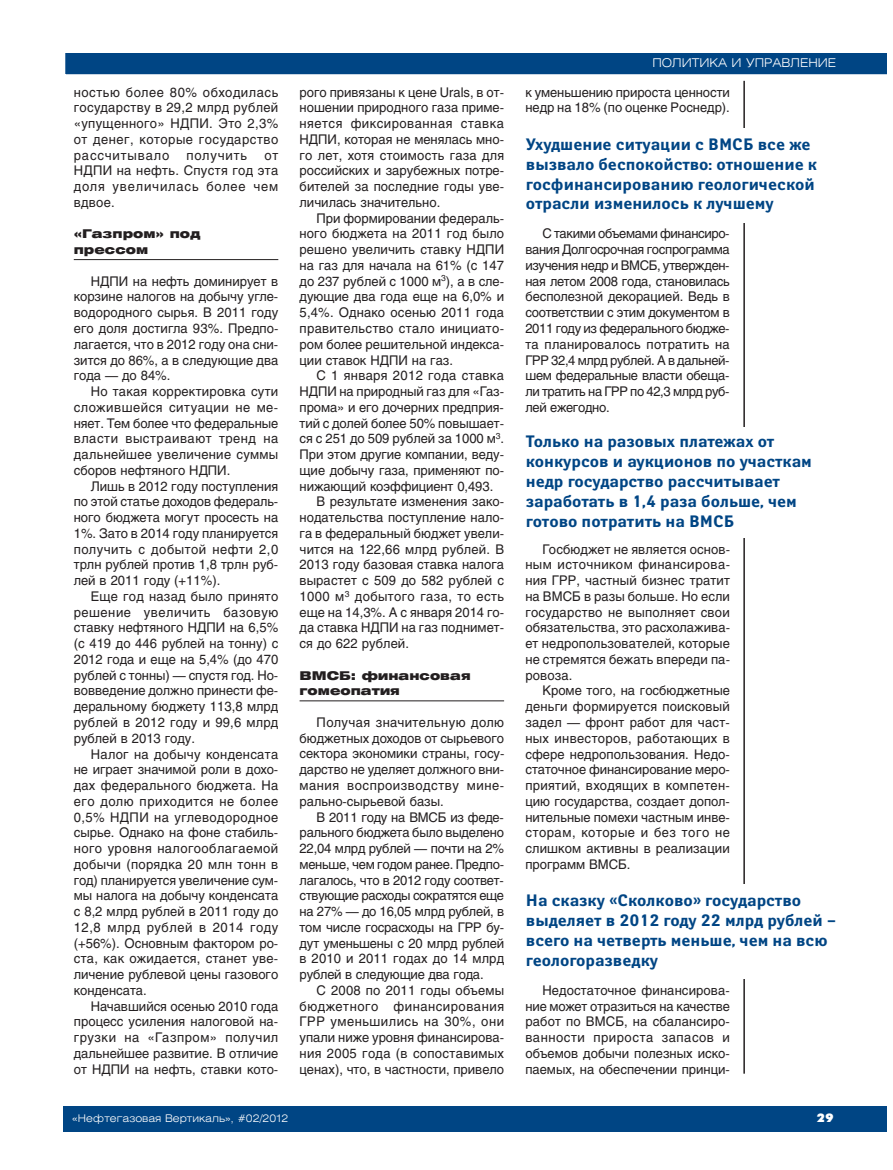
<style>
.page{position:relative;width:893px;height:1170px;background:#fff}
.page>*{position:absolute;margin:0;border:0;box-sizing:border-box;transform-origin:0 0}
.t1{font:700 16.5px/19.8px "Yanus C";color:#004584}
.t2{font:13.2px/15.8px "Helios";color:#231f20;text-align:justify}
.t3{font:13.2px "Helios";letter-spacing:.03em;color:#231f20}
.t4{font:13.2px "Helios";letter-spacing:.025em;color:#231f20}
.t5{font:13.2px "Helios";letter-spacing:.065em;color:#231f20}
.t6{font:900 12px/15.8px "Helios Ext";letter-spacing:.005em;color:#231f20}
.t7{font:300 12px "Helios Ext";color:#fff}
.t8{font:12px "Futura Futuris XC";color:#fff}
.t9{font:300 10.5px "Helios Ext";color:#fff}
</style>
<div class="page">
<div style="left:64px;top:1106px;width:823px;height:25px;background:#004584"></div>
<hr style="left:74px;top:259px;width:204px;height:1px;background:#231f20">
<hr style="left:300px;top:700px;width:204px;height:1px;background:#231f20">
<div style="left:65px;top:53px;width:822px;height:21px;background:#004584"></div>
<div style="left:64px;top:51px;width:825px;height:25px;border:2px solid #fff"></div>
<hr style="left:743px;top:81px;width:2px;height:992px;background:#231f20">
<div style="left:526px;top:128px;width:312px;height:95px;background:#fff"></div>
<div style="left:526px;top:427px;width:312px;height:111px;background:#fff"></div>
<div style="left:526px;top:884px;width:312px;height:95px;background:#fff"></div>
<p class="t2" style="left:74px;top:85px;width:206px">ностью более 80% обходилась государству в 29,2 млрд рублей «упущенного» НДПИ. Это 2,3% от денег, которые государство рассчитывало</p>
<p class="t2" style="left:74px;top:148px;width:206px;text-indent:191px">от НДПИ на нефть. Спустя год эта доля увеличилась более чем вдвое.</p>
<p class="t6" style="left:74px;top:227px;width:128px">«Газпром» под прессом</p>
<p class="t2" style="left:74px;top:274px;width:206px;text-indent:17px">НДПИ на нефть доминирует в корзине налогов на добычу угле&shy;водородного сырья. В 2011 году его доля достигла 93%. Предпо&shy;лагается, что в 2012 году она сни&shy;зится до 86%, а в следующие два года — до 84%.</p>
<p class="t2" style="left:74px;top:385px;width:206px;text-indent:17px">Но такая корректировка сути сложившейся ситуации не ме&shy;няет. Тем более что федеральные власти выстраивают тренд на дальнейшее увеличение суммы сборов нефтяного НДПИ.</p>
<p class="t2" style="left:74px;top:479px;width:206px;text-indent:17px">Лишь в 2012 году поступления по этой статье доходов федераль&shy;ного бюджета могут просесть на 1%. Зато в 2014 году планируется получить с добытой нефти 2,0 трлн рублей против 1,8 трлн руб&shy;лей в 2011 году (+11%).</p>
<p class="t2" style="left:74px;top:589px;width:206px;text-indent:17px">Еще год назад было принято решение увеличить базовую ставку нефтяного НДПИ на 6,5% (с 419 до 446 рублей на тонну) с 2012 года и еще на 5,4% (до 470 рублей с тонны) — спустя год. Но&shy;вовведение должно принести фе&shy;деральному бюджету 113,8 млрд рублей в 2012 году и 99,6 млрд рублей в 2013 году.</p>
<p class="t2" style="left:74px;top:747px;width:206px;text-indent:17px">Налог на добычу конденсата не играет значимой роли в дохо&shy;дах федерального бюджета. На его долю приходится не более 0,5% НДПИ на углеводородное сырье. Однако на фоне стабиль&shy;ного уровня налогооблагаемой добычи (порядка 20 млн тонн в год) планируется увеличение сум&shy;мы налога на добычу конденсата с 8,2 млрд рублей в 2011 году до 12,8 млрд рублей в 2014 году (+56%). Основным фактором ро&shy;ста, как ожидается, станет уве&shy;личение рублевой цены газового конденсата.</p>
<p class="t2" style="left:74px;top:999px;width:206px;text-indent:17px">Начавшийся осенью 2010 года процесс усиления налоговой на&shy;грузки на «Газпром» получил дальнейшее развитие. В отличие от НДПИ на нефть, ставки кото-</p>
<p class="t5" style="left:186px;top:150px;width:62px">получить</p>
<p class="t2" style="left:300px;top:85px;width:206px">рого привязаны к цене Urals, в от&shy;ношении природного газа приме&shy;няется фиксированная ставка НДПИ, которая не менялась мно&shy;го лет, хотя стоимость газа для российских и зарубежных потре&shy;бителей за последние годы уве&shy;личилась значительно.</p>
<p class="t2" style="left:300px;top:211px;width:206px;text-indent:17px">При формировании федераль&shy;ного бюджета на 2011 год было решено увеличить ставку НДПИ на газ для начала на 61% (с 147 до 237 рублей с 1000 м<sup>3</sup>), а в сле&shy;дующие два года еще на 6,0% и 5,4%. Однако осенью 2011 года правительство стало инициато&shy;ром более решительной индекса&shy;ции ставок НДПИ на газ.</p>
<p class="t4" style="left:317px;top:370px;width:189px">С 1 января 2012 года ставка</p>
<p class="t2" style="left:300px;top:385px;width:206px">НДПИ на природный газ для «Газ-</p>
<p class="t2" style="left:300px;top:400px;width:206px">прома» и его дочерних предприя-</p>
<p class="t2" style="left:300px;top:416px;width:206px">тий с долей более 50% повышает-</p>
<p class="t2" style="left:300px;top:432px;width:206px">ся с 251 до 509 рублей за 1000 м<sup>3</sup>.</p>
<p class="t2" style="left:300px;top:448px;width:206px">При этом другие компании, веду-</p>
<p class="t2" style="left:300px;top:463px;width:206px">щие добычу газа, применяют по-</p>
<p class="t2" style="left:300px;top:479px;width:195px">нижающий коэффициент 0,493.</p>
<p class="t2" style="left:317px;top:495px;width:189px">В результате изменения зако-</p>
<p class="t2" style="left:300px;top:511px;width:206px">нодательства поступление нало-</p>
<p class="t2" style="left:300px;top:526px;width:206px">га в федеральный бюджет увели-</p>
<p class="t2" style="left:300px;top:542px;width:206px">чится на 122,66 млрд рублей. В</p>
<p class="t2" style="left:300px;top:558px;width:206px">2013 году базовая ставка налога</p>
<p class="t2" style="left:300px;top:574px;width:206px">вырастет с 509 до 582 рублей с</p>
<p class="t3" style="left:300px;top:591px;width:206px">1000 м<sup>3</sup> добытого газа, то есть</p>
<p class="t2" style="left:300px;top:605px;width:206px">еще на 14,3%. А с января 2014 го-</p>
<p class="t2" style="left:300px;top:621px;width:206px">да ставка НДПИ на газ поднимет-</p>
<p class="t2" style="left:300px;top:637px;width:111px">ся до 622 рублей.</p>
<p class="t6" style="left:300px;top:668px;width:173px">ВМСБ: финансовая гомеопатия</p>
<p class="t2" style="left:300px;top:715px;width:206px;text-indent:17px">Получая значительную долю бюджетных доходов от сырьевого сектора экономики страны, госу&shy;дарство не уделяет должного вни&shy;мания воспроизводству мине&shy;рально-сырьевой базы.</p>
<p class="t2" style="left:300px;top:810px;width:206px;text-indent:17px">В 2011 году на ВМСБ из феде&shy;рального бюджета было выделено 22,04 млрд рублей — почти на 2% меньше, чем годом ранее. Предпо&shy;лагалось, что в 2012 году соответ&shy;ствующие расходы сократятся еще на 27% — до 16,05 млрд рублей, в том числе госрасходы на ГРР бу&shy;дут уменьшены с 20 млрд рублей в 2010 и 2011 годах до 14 млрд рублей в следующие два года.</p>
<p class="t2" style="left:300px;top:983px;width:206px;text-indent:17px">С 2008 по 2011 годы объемы бюджетного финансирования ГРР уменьшились на 30%, они упали ниже уровня финансирова&shy;ния 2005 года (в сопоставимых ценах), что, в частности, привело</p>
<p class="t9" style="left:72px;top:1113px;width:217px">«Нефтегазовая Вертикаль», #02/2012</p>
<p class="t7" style="left:652px;top:58px;width:185px">ПОЛИТИКА И УПРАВЛЕНИЕ</p>
<p class="t2" style="left:525px;top:85px;width:206px">к уменьшению прироста ценности недр на 18% (по оценке Роснедр).</p>
<p class="t1" style="left:526px;top:136px;width:293px">Ухудшение ситуации с ВМСБ все же вызвало беспокойство: отношение к госфинансированию геологической отрасли изменилось к лучшему</p>
<p class="t2" style="left:525px;top:227px;width:206px;text-indent:17px">С такими объемами финансиро&shy;вания Долгосрочная госпрограмма изучения недр и ВМСБ, утвержден&shy;ная летом 2008 года, становилась бесполезной декорацией. Ведь в соответствии с этим документом в 2011 году из федерального бюдже&shy;та планировалось потратить на ГРР 32,4 млрд рублей. А в дальней&shy;шем федеральные власти обеща&shy;ли тратить на ГРР по 42,3 млрд руб&shy;лей ежегодно.</p>
<p class="t1" style="left:526px;top:433px;width:288px">Только на разовых платежах от конкурсов и аукционов по участкам недр государство рассчитывает заработать в 1,4 раза больше, чем готово потратить на ВМСБ</p>
<p class="t2" style="left:525px;top:542px;width:206px;text-indent:17px">Госбюджет не является основ&shy;ным источником финансирова&shy;ния ГРР, частный бизнес тратит на ВМСБ в разы больше. Но если государство не выполняет свои обязательства, это расхолажива&shy;ет недропользователей, которые не стремятся бежать впереди па&shy;ровоза.</p>
<p class="t2" style="left:525px;top:684px;width:206px;text-indent:17px">Кроме того, на госбюджетные деньги формируется поисковый задел — фронт работ для част&shy;ных инвесторов, работающих в сфере недропользования. Недо&shy;статочное финансирование меро&shy;приятий, входящих в компетен&shy;цию государства, создает допол&shy;нительные помехи частным инве&shy;сторам, которые и без того не слишком активны в реализации программ ВМСБ.</p>
<p class="t1" style="left:526px;top:892px;width:312px">На сказку «Сколково» государство выделяет в 2012 году 22 млрд рублей – всего на четверть меньше, чем на всю геологоразведку</p>
<p class="t2" style="left:525px;top:983px;width:206px;text-indent:17px">Недостаточное финансирова&shy;ние может отразиться на качестве работ по ВМСБ, на сбалансиро&shy;ванности прироста запасов и объемов добычи полезных иско&shy;паемых, на обеспечении принци-</p>
<p class="t8" style="left:817px;top:1113px;width:18px">29</p>
</div>
